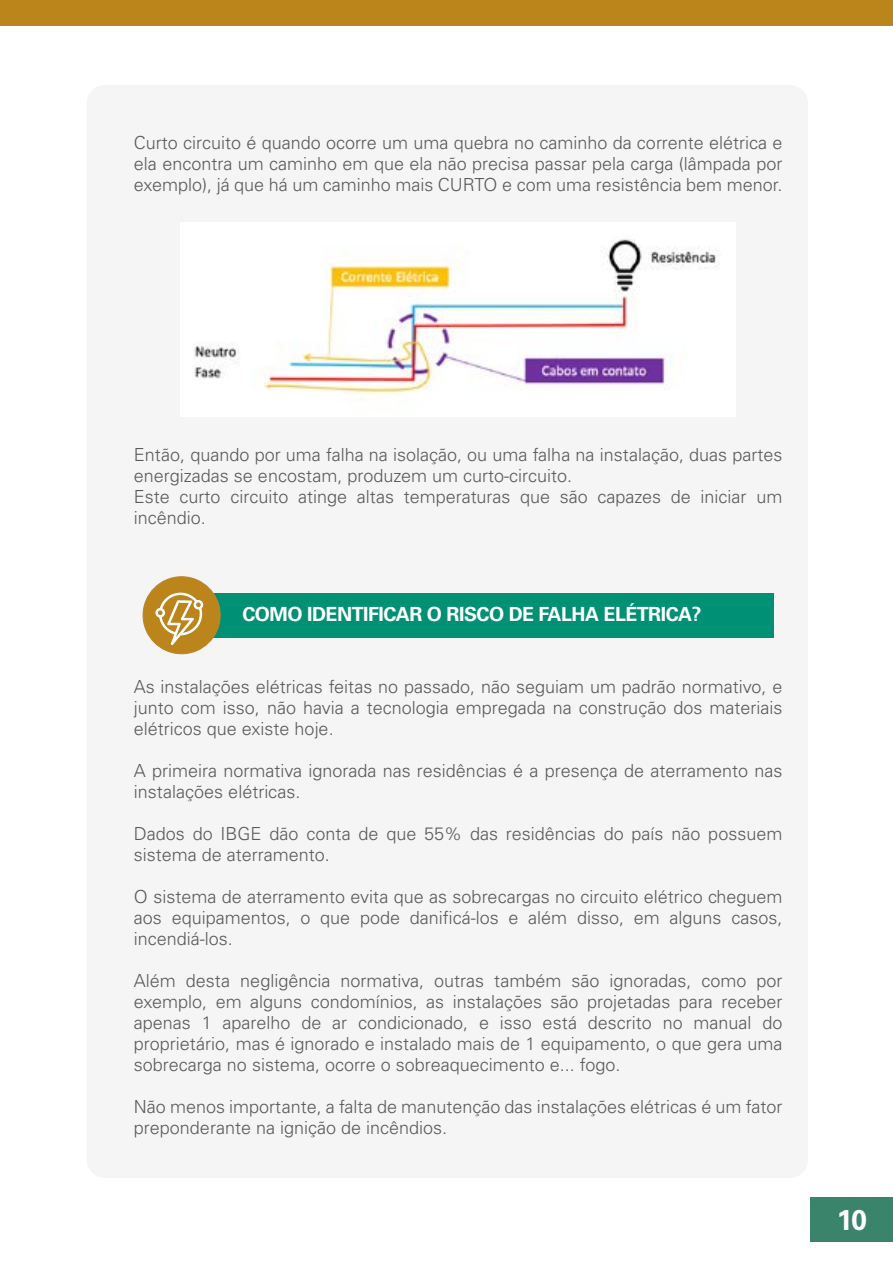
<style>
.page{position:relative;width:893px;height:1263px;background:#fff}
.page>*{position:absolute;margin:0;border:0;box-sizing:border-box;transform-origin:0 0}
.t1{font:700 28.5px "Univers LT Std";color:#fff}
.t2{font:700 19.5px "Univers";letter-spacing:-.025em;color:#fff}
.t3{font:300 18px/21px "Univers LT Std";color:#5a5a5a;text-align:justify}
</style>
<div class="page">
<div style="left:810px;top:1197px;width:83px;height:45px;background:#3a846c"></div>
<div style="left:0;top:0;width:893px;height:26px;background:#bc851c"></div>
<div style="left:87px;top:85px;width:721px;height:1093px;background:#f5f5f5;border-radius:18px"></div>
<img style="left:195px;top:239px;width:521px;height:155px">
<div style="left:169px;top:593px;width:604px;height:44px;background:#009175"></div>
<div style="left:143px;top:577px;width:77px;height:77px;background:#bc851c;border-radius:50%"></div>
<div style="left:143px;top:576px;width:78px;height:78px;border:1px solid #bb862c;border-radius:50%"></div>
<svg style="left:155px;top:592px;width:49px;height:54px"></svg>
<p class="t3" style="left:134px;top:132px;width:650px">Curto circuito é quando ocorre um uma quebra no caminho da corrente elétrica e ela encontra um caminho em que ela não precisa passar pela carga (lâmpada por exemplo), já que há um caminho mais CURTO e com uma resistência bem menor.</p>
<p class="t3" style="left:134px;top:444px;width:650px;text-align:left">Então, quando por uma falha na isolação, ou uma falha na instalação, duas partes energizadas se encostam, produzem um curto-circuito.<br>Este curto circuito atinge altas temperaturas que são capazes de iniciar um incêndio.</p>
<p class="t2" style="left:242px;top:603px;width:461px">COMO IDENTIFICAR O RISCO DE FALHA ELÉTRICA?</p>
<p class="t3" style="left:134px;top:676px;width:650px">As instalações elétricas feitas no passado, não seguiam um padrão normativo, e junto com isso, não havia a tecnologia empregada na construção dos materiais elétricos que existe hoje.</p>
<p class="t3" style="left:134px;top:760px;width:650px">A primeira normativa ignorada nas residências é a presença de aterramento nas instalações elétricas.</p>
<p class="t3" style="left:134px;top:823px;width:650px">Dados do IBGE dão conta de que 55% das residências do país não possuem sistema de aterramento.</p>
<p class="t3" style="left:134px;top:886px;width:650px">O sistema de aterramento evita que as sobrecargas no circuito elétrico cheguem aos equipamentos, o que pode danificá-los e além disso, em alguns casos, incendiá-los.</p>
<p class="t3" style="left:134px;top:970px;width:650px">Além desta negligência normativa, outras também são ignoradas, como por exemplo, em alguns condomínios, as instalações são projetadas para receber apenas 1 aparelho de ar condicionado, e isso está descrito no manual do proprietário, mas é ignorado e instalado mais de 1 equipamento, o que gera uma sobrecarga no sistema, ocorre o sobreaquecimento e... fogo.</p>
<p class="t3" style="left:134px;top:1096px;width:650px">Não menos importante, a falta de manutenção das instalações elétricas é um fator preponderante na ignição de incêndios.</p>
<h1 class="t1" style="left:837px;top:1203px;width:31px">10</h1>
</div>
